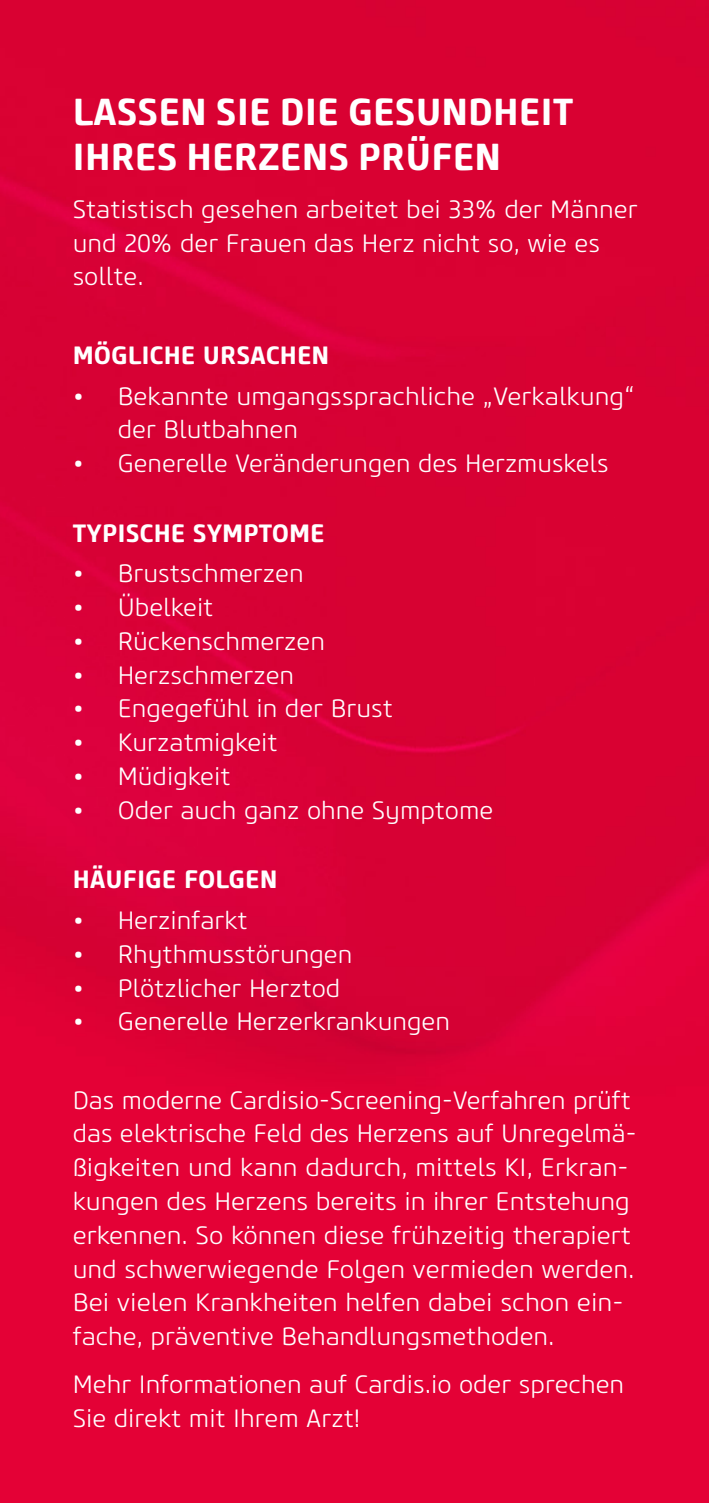
<style>
.page{position:relative;width:709px;height:1503px;background:#fff}
.page>*{position:absolute;margin:0;border:0;box-sizing:border-box;transform-origin:0 0}
.t1{font:700 37.5px/45px "Core Sans M65";color:#fff}
.t2{font:300 25px/33.8px "Core Sans M35";color:#fff}
.t3{font:700 25px "Core Sans M65";color:#fff}
</style>
<div class="page">
<img style="left:0;top:0;width:709px;height:1502px">
<h1 class="t1" style="left:73px;top:90px;width:502px">LASSEN SIE DIE GESUNDHEIT<br>IHRES HERZENS PRÜFEN</h1>
<p class="t2" style="left:73px;top:193px;width:566px">Statistisch gesehen arbeitet bei 33% der Männer und 20% der Frauen das Herz nicht so, wie es sollte.</p>
<p class="t3" style="left:73px;top:339px;width:258px">MÖGLICHE URSACHEN</p>
<p class="t2" style="left:118px;top:379px;width:518px;text-indent:-45px">• Bekannte umgangssprachliche „Verkalkung“ der Blutbahnen</p>
<p class="t2" style="left:73px;top:447px;width:537px">• Generelle Veränderungen des Herzmuskels</p>
<p class="t3" style="left:73px;top:517px;width:254px">TYPISCHE SYMPTOME</p>
<p class="t2" style="left:73px;top:557px;width:232px">• Brustschmerzen</p>
<p class="t2" style="left:73px;top:591px;width:142px">• Übelkeit</p>
<p class="t2" style="left:73px;top:625px;width:254px">• Rückenschmerzen</p>
<p class="t2" style="left:73px;top:658px;width:223px">• Herzschmerzen</p>
<p class="t2" style="left:73px;top:692px;width:322px">• Engegefühl in der Brust</p>
<p class="t2" style="left:73px;top:726px;width:207px">• Kurzatmigkeit</p>
<p class="t2" style="left:73px;top:760px;width:159px">• Müdigkeit</p>
<p class="t2" style="left:73px;top:793px;width:422px">• Oder auch ganz ohne Symptome</p>
<p class="t3" style="left:73px;top:863px;width:206px">HÄUFIGE FOLGEN</p>
<p class="t2" style="left:73px;top:904px;width:177px">• Herzinfarkt</p>
<p class="t2" style="left:73px;top:937px;width:281px">• Rhythmusstörungen</p>
<p class="t2" style="left:73px;top:971px;width:269px">• Plötzlicher Herztod</p>
<p class="t2" style="left:73px;top:1005px;width:379px">• Generelle Herzerkrankungen</p>
<p class="t2" style="left:73px;top:1083px;width:565px">Das moderne Cardisio-Screening-Verfahren prüft das elektrische Feld des Herzens auf Unregelmä&shy;ßigkeiten und kann dadurch, mittels KI, Erkran&shy;kungen des Herzens bereits in ihrer Entstehung erkennen. So können diese frühzeitig therapiert und schwerwiegende Folgen vermieden werden.<br>Bei vielen Krankheiten helfen dabei schon ein&shy;fache, präventive Behandlungsmethoden.</p>
<p class="t2" style="left:73px;top:1367px;width:553px">Mehr Informationen auf Cardis.io oder sprechen<br>Sie direkt mit Ihrem Arzt!</p>
</div>
